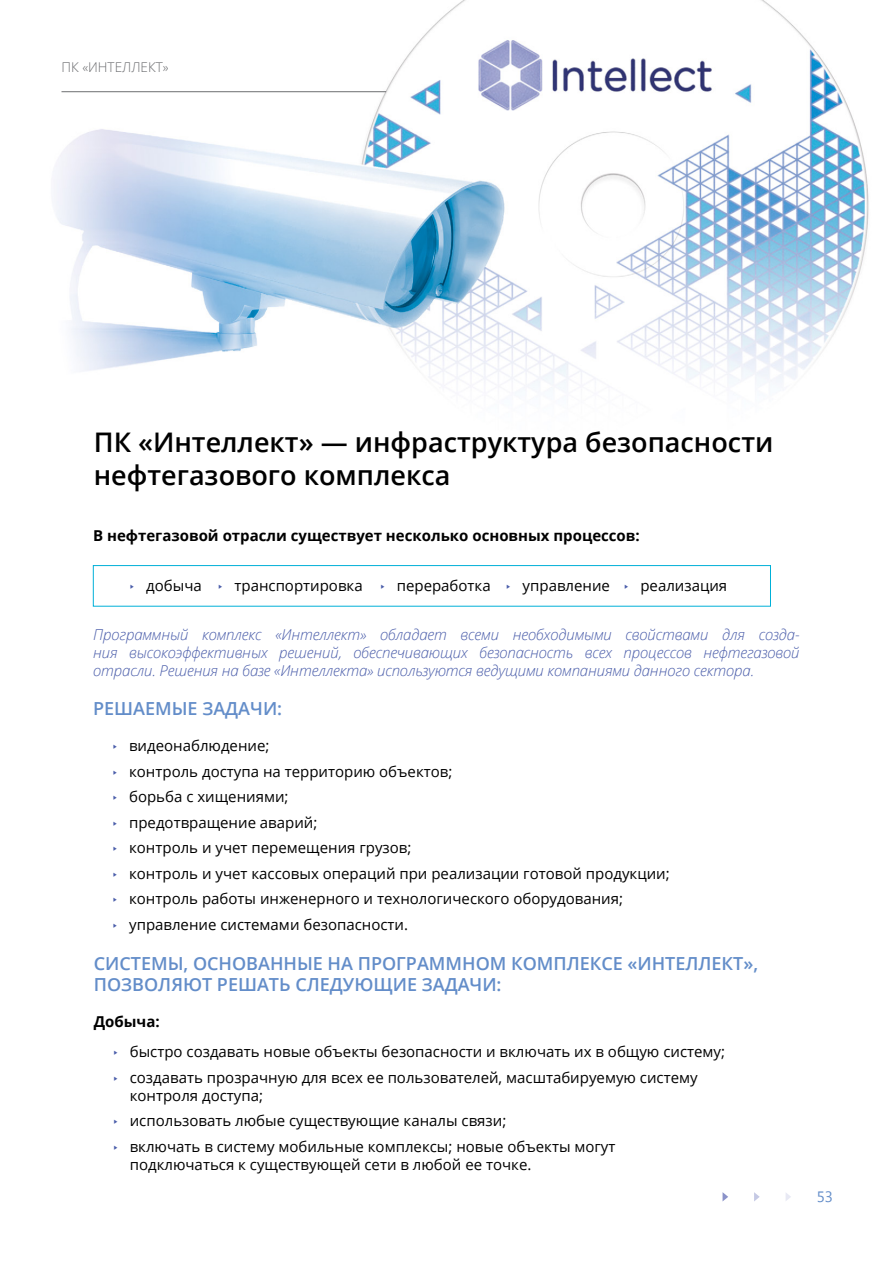
<style>
.page{position:relative;width:893px;height:1263px;background:#fff}
.page>*{position:absolute;margin:0;border:0;box-sizing:border-box;transform-origin:0 0}
.t1{font:600 27px/32.4px "Open Sans";color:#000}
.t2{font:600 18px/21.6px "Open Sans";color:#638dc9}
.t3{font:15px/25.5px "Open Sans";color:#000}
.t4{font:italic 300 15px/18px "Open Sans";letter-spacing:-.01em;color:#4b5eaa;text-align:justify}
.t5{font:700 15px "Open Sans";color:#000}
.t6{font:15px "Segoe UI";color:#638dc9}
.t7{font:300 13.5px "Open Sans";color:#6d6e71}
.s1{font-family:"SFUI Text";font-weight:300;color:#4b5eaa}
.s2{font-weight:700}
</style>
<div class="page">
<img style="left:56px;top:0;width:813px;height:607px">
<svg style="left:722px;top:1192px;width:6px;height:9px"></svg>
<svg style="left:754px;top:1192px;width:6px;height:9px"></svg>
<svg style="left:786px;top:1193px;width:5px;height:8px"></svg>
<div style="left:93px;top:565px;width:678px;height:41px;border:1px solid #00b0d8"></div>
<hr style="left:62px;top:91px;width:324px;height:1px;background:#6d6e71">
<p class="t7" style="left:62px;top:58px;width:109px">ПК «ИНТЕЛЛЕКТ»</p>
<h1 class="t1" style="left:94px;top:426px;width:681px">ПК «Интеллект» — инфраструктура безопасности нефтегазового комплекса</h1>
<p class="t5" style="left:93px;top:525px;width:548px">В нефтегазовой отрасли существует несколько основных процессов:</p>
<p class="t3" style="left:128px;top:572px;width:600px"><span class="s1">‣</span> добыча <span class="s1">‣</span> транспортировка <span class="s1">‣</span> переработка <span class="s1">‣</span> управление <span class="s1">‣</span> реализация</p>
<p class="t4" style="left:93px;top:625px;width:708px">Программный комплекс «Интеллект» обладает всеми необходимыми свойствами для созда&shy;ния высокоэффективных решений, обеспечивающих безопасность всех процессов нефтегазовой отрасли. Решения на базе «Интеллекта» используются ведущими компаниями данного сектора.</p>
<p class="t2" style="left:93px;top:698px;width:191px">РЕШАЕМЫЕ ЗАДАЧИ:</p>
<p class="t3" style="left:111px;top:733px;width:560px"><span class="s1">‣</span> видеонаблюдение;<br><span class="s1">‣</span> контроль доступа на территорию объектов;<br><span class="s1">‣</span> борьба с хищениями;<br><span class="s1">‣</span> предотвращение аварий;<br><span class="s1">‣</span> контроль и учет перемещения грузов;<br><span class="s1">‣</span> контроль и учет кассовых операций при реализации готовой продукции; <span class="s1">‣</span> контроль работы инженерного и технологического оборудования;<br><span class="s1">‣</span> управление системами безопасности.</p>
<p class="t2" style="left:94px;top:952px;width:666px">СИСТЕМЫ, ОСНОВАННЫЕ НА ПРОГРАММНОМ КОМПЛЕКСЕ «ИНТЕЛЛЕКТ»,<br>ПОЗВОЛЯЮТ РЕШАТЬ СЛЕДУЮЩИЕ ЗАДАЧИ:</p>
<p class="t3" style="left:112px;top:1006px;width:615px;line-height:30px;text-indent:-18px"><span class="s2">Добыча:<br></span><span class="s1">‣</span> быстро создавать новые объекты безопасности и включать их в общую систему;</p>
<p class="t3" style="left:130px;top:1068px;width:569px;line-height:18px;text-indent:-18px"><span class="s1">‣</span> создавать прозрачную для всех ее пользователей, масштабируемую систему контроля доступа;</p>
<p class="t3" style="left:112px;top:1108px;width:505px"><span class="s1">‣</span> использовать любые существующие каналы связи;<br><span class="s1">‣</span> включать в систему мобильные комплексы; новые объекты могут</p>
<p class="t3" style="left:130px;top:1151px;width:403px">подключаться к существующей сети в любой ее точке.</p>
<p class="t6" style="left:817px;top:1186px;width:18px">53</p>
</div>
